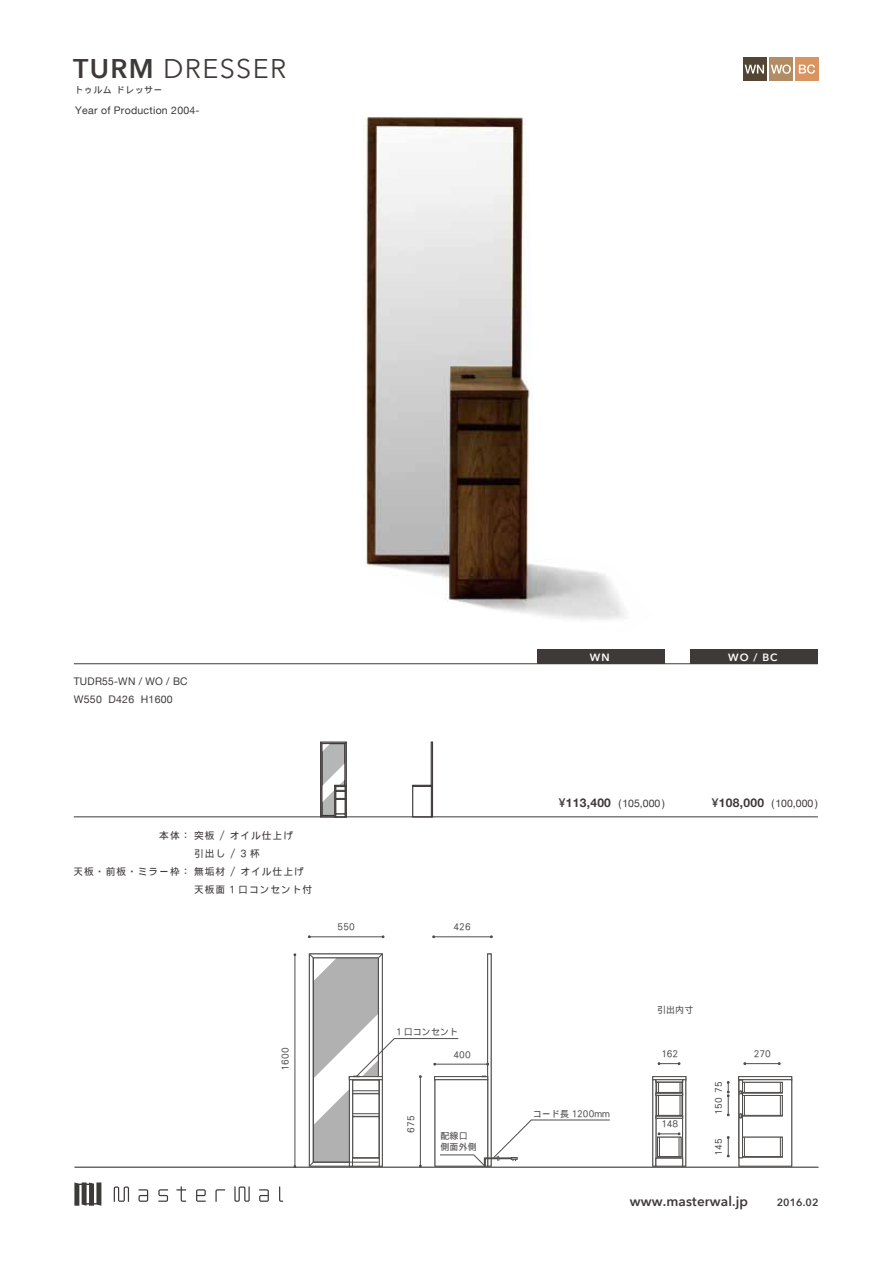
<style>
.page{position:relative;width:893px;height:1263px;background:#fff}
.page>*{position:absolute;margin:0;border:0;box-sizing:border-box;transform-origin:0 0}
.t1{font:27px "Avenir Next";letter-spacing:.05em;color:#3e3a39}
.t2{font:600 13.5px "Avenir Next";letter-spacing:.01em;color:#3e3a39}
.t3{font:700 12px "Helvetica Neue";letter-spacing:.025em;color:#3e3a39}
.t4{font:10.5px/18px "Helvetica Neue";letter-spacing:.025em;color:#3e3a39}
.t5{font:600 10.5px "Avenir Next";letter-spacing:.01em;color:#3e3a39}
.t6{font:600 10.5px "Avenir Next";color:#fff}
.t7{font:9.75px "DF Gothic P W5 90 pv RKSJ H";letter-spacing:.1em;color:#3e3a39}
.t8{font:9px/10.5px "DF Gothic P W5 90 pv RKSJ H";letter-spacing:.01em;color:#504d4d}
.t9{font:9px "DF Gothic P W5 90 pv RKSJ H";letter-spacing:.05em;color:#3e3a39}
.s1{font-weight:600}
.s2{font-weight:500}
.s3{font-weight:400;font-size:10.5px}
</style>
<div class="page">
<img style="left:364px;top:117px;width:261px;height:503px">
<svg style="left:114px;top:1186px;width:15px;height:16px"></svg>
<svg style="left:139px;top:1189px;width:9px;height:13px"></svg>
<svg style="left:158px;top:1189px;width:10px;height:13px"></svg>
<svg style="left:176px;top:1186px;width:10px;height:16px"></svg>
<svg style="left:196px;top:1189px;width:10px;height:13px"></svg>
<svg style="left:215px;top:1189px;width:10px;height:13px"></svg>
<svg style="left:234px;top:1186px;width:16px;height:16px"></svg>
<svg style="left:259px;top:1189px;width:10px;height:13px"></svg>
<svg style="left:279px;top:1186px;width:4px;height:16px"></svg>
<svg style="left:74px;top:1182px;width:27px;height:24px"></svg>
<div style="left:795px;top:57px;width:24px;height:24px;background:#d9945f"></div>
<div style="left:769px;top:57px;width:23px;height:24px;background:#b28d63"></div>
<svg style="left:799px;top:64px;width:16px;height:10px"></svg>
<svg style="left:771px;top:65px;width:20px;height:9px"></svg>
<div style="left:743px;top:57px;width:23px;height:24px;background:#534533"></div>
<svg style="left:745px;top:65px;width:19px;height:9px"></svg>
<hr style="left:74px;top:1166px;width:745px;height:2px;background:#3e3a39">
<svg style="left:320px;top:742px;width:27px;height:72px"></svg>
<div style="left:322px;top:743px;width:23px;height:73px;background:#b5b6b6"></div>
<svg style="left:320px;top:741px;width:10px;height:11px"></svg>
<div style="left:322px;top:743px;width:23px;height:73px;border:1px solid #3e3a39"></div>
<div style="left:334px;top:786px;width:2px;height:31px;background:#fff;border:1px solid #3e3a39"></div>
<div style="left:345px;top:786px;width:2px;height:31px;background:#fff;border:1px solid #3e3a39"></div>
<div style="left:336px;top:799px;width:9px;height:15px;background:#fff;border:1px solid #3e3a39"></div>
<svg style="left:335px;top:814px;width:12px;height:4px"></svg>
<svg style="left:322px;top:763px;width:25px;height:39px"></svg>
<div style="left:431px;top:742px;width:2px;height:75px;background:#fff;border:1px solid #3e3a39"></div>
<div style="left:412px;top:785px;width:20px;height:2px;background:#fff;border:1px solid #3e3a39"></div>
<div style="left:412px;top:786px;width:20px;height:31px;background:#fff;border:1px solid #3e3a39"></div>
<div style="left:690px;top:650px;width:128px;height:14px;background:#3e3a39"></div>
<div style="left:537px;top:650px;width:128px;height:14px;background:#3e3a39"></div>
<hr style="left:74px;top:663px;width:744px;height:1px;background:#3e3a39">
<hr style="left:74px;top:816px;width:744px;height:1px;background:#3e3a39">
<hr style="left:309px;top:936px;width:74px;height:1px;background:#504e4d">
<hr style="left:434px;top:936px;width:57px;height:1px;background:#504e4d">
<hr style="left:295px;top:955px;width:1px;height:211px;background:#504e4d">
<svg style="left:309px;top:954px;width:73px;height:60px"></svg>
<div style="left:313px;top:958px;width:65px;height:204px;background:#b1b1b2"></div>
<svg style="left:378px;top:953px;width:5px;height:5px"></svg>
<svg style="left:309px;top:953px;width:28px;height:28px"></svg>
<div style="left:313px;top:958px;width:65px;height:204px;border:1px solid #504e4d"></div>
<svg style="left:487px;top:954px;width:4px;height:60px"></svg>
<svg style="left:738px;top:1076px;width:54px;height:4px"></svg>
<div style="left:739px;top:1079px;width:53px;height:87px;background:#fff;border:1px solid #504e4d"></div>
<div style="left:742px;top:1082px;width:40px;height:11px;background:#fff;border:1px solid #504e4d"></div>
<div style="left:742px;top:1095px;width:40px;height:21px;background:#fff;border:1px solid #504e4d"></div>
<div style="left:742px;top:1137px;width:40px;height:20px;background:#fff;border:1px solid #504e4d"></div>
<hr style="left:742px;top:1092px;width:40px;height:1px;background:#504e4d">
<hr style="left:742px;top:1115px;width:40px;height:1px;background:#504e4d">
<hr style="left:742px;top:1156px;width:40px;height:1px;background:#504e4d">
<svg style="left:739px;top:1080px;width:6px;height:78px"></svg>
<svg style="left:780px;top:1082px;width:1px;height:33px"></svg>
<svg style="left:780px;top:1137px;width:1px;height:19px"></svg>
<svg style="left:652px;top:1076px;width:34px;height:4px"></svg>
<hr style="left:653px;top:1079px;width:3px;height:87px;background:#fff">
<svg style="left:682px;top:1079px;width:4px;height:53px"></svg>
<div style="left:656px;top:1079px;width:27px;height:3px;background:#fff;border:1px solid #504e4d"></div>
<div style="left:656px;top:1093px;width:27px;height:2px;background:#fff;border:1px solid #504e4d"></div>
<div style="left:656px;top:1116px;width:27px;height:2px;background:#fff;border:1px solid #504e4d"></div>
<div style="left:656px;top:1082px;width:26px;height:11px;background:#585655"></div>
<div style="left:656px;top:1095px;width:26px;height:21px;background:#585655"></div>
<svg style="left:657px;top:1082px;width:25px;height:34px"></svg>
<svg style="left:309px;top:1014px;width:301px;height:153px"></svg>
<svg style="left:658px;top:1062px;width:22px;height:3px"></svg>
<svg style="left:657px;top:1132px;width:29px;height:35px"></svg>
<hr style="left:745px;top:1063px;width:34px;height:1px;background:#504e4d">
<svg style="left:727px;top:1136px;width:3px;height:21px"></svg>
<svg style="left:727px;top:1081px;width:3px;height:35px"></svg>
<h1 class="t1" style="left:73px;top:46px;width:215px"><span class="s1">TURM</span> DRESSER</h1>
<p class="t9" style="left:75px;top:85px;width:90px">トゥルム ドレッサー</p>
<p class="t4" style="left:75px;top:102px;width:126px">Year of Production 2004-</p>
<p class="t4" style="left:74px;top:673px;width:115px">TUDR55-WN / WO / BC<br>W550 D426 H1600</p>
<p class="t7" style="left:159px;top:830px;width:135px">本体：突板 / オイル仕上げ</p>
<p class="t7" style="left:74px;top:866px;width:232px">天板・前板・ミラー枠：無垢材 / オイル仕上げ</p>
<p class="t7" style="left:194px;top:848px;width:67px">引出し / 3 杯</p>
<p class="t7" style="left:194px;top:884px;width:120px">天板面 1 口コンセント付</p>
<p class="t8" style="left:338px;top:922px;width:19px">550</p>
<p class="t8" style="left:453px;top:922px;width:19px">426</p>
<p class="t8" style="left:280px;top:1071px;width:25px;rotate:-90deg">1600</p>
<p class="t8" style="left:396px;top:1027px;width:64px">1 口コンセント</p>
<p class="t8" style="left:406px;top:1133px;width:19px;rotate:-90deg">675</p>
<p class="t8" style="left:453px;top:1049px;width:19px">400</p>
<p class="t8" style="left:440px;top:1131px;width:38px">配線口側面外側</p>
<p class="t6" style="left:590px;top:648px;width:21px">WN</p>
<p class="t6" style="left:728px;top:648px;width:51px">WO / BC</p>
<p class="t3" style="left:559px;top:794px;width:64px"><span class="s2">¥</span>113,400 <span class="s3">(</span></p>
<p class="t4" style="left:622px;top:795px;width:44px">105,000 )</p>
<p class="t3" style="left:712px;top:794px;width:64px"><span class="s2">¥</span>108,000 <span class="s3">(</span></p>
<p class="t4" style="left:775px;top:795px;width:44px">100,000 )</p>
<p class="t8" style="left:533px;top:1108px;width:79px">コード長 1200mm</p>
<p class="t8" style="left:657px;top:1004px;width:38px">引出内寸</p>
<p class="t8" style="left:661px;top:1049px;width:19px">162</p>
<p class="t8" style="left:661px;top:1119px;width:19px">148</p>
<p class="t8" style="left:713px;top:1115px;width:35px;rotate:-90deg">150 75</p>
<p class="t8" style="left:713px;top:1156px;width:19px;rotate:-90deg">145</p>
<p class="t8" style="left:754px;top:1049px;width:19px">270</p>
<p class="t2" style="left:630px;top:1189px;width:120px">www.masterwal.jp</p>
<p class="t5" style="left:777px;top:1193px;width:43px">2016.02</p>
</div>
